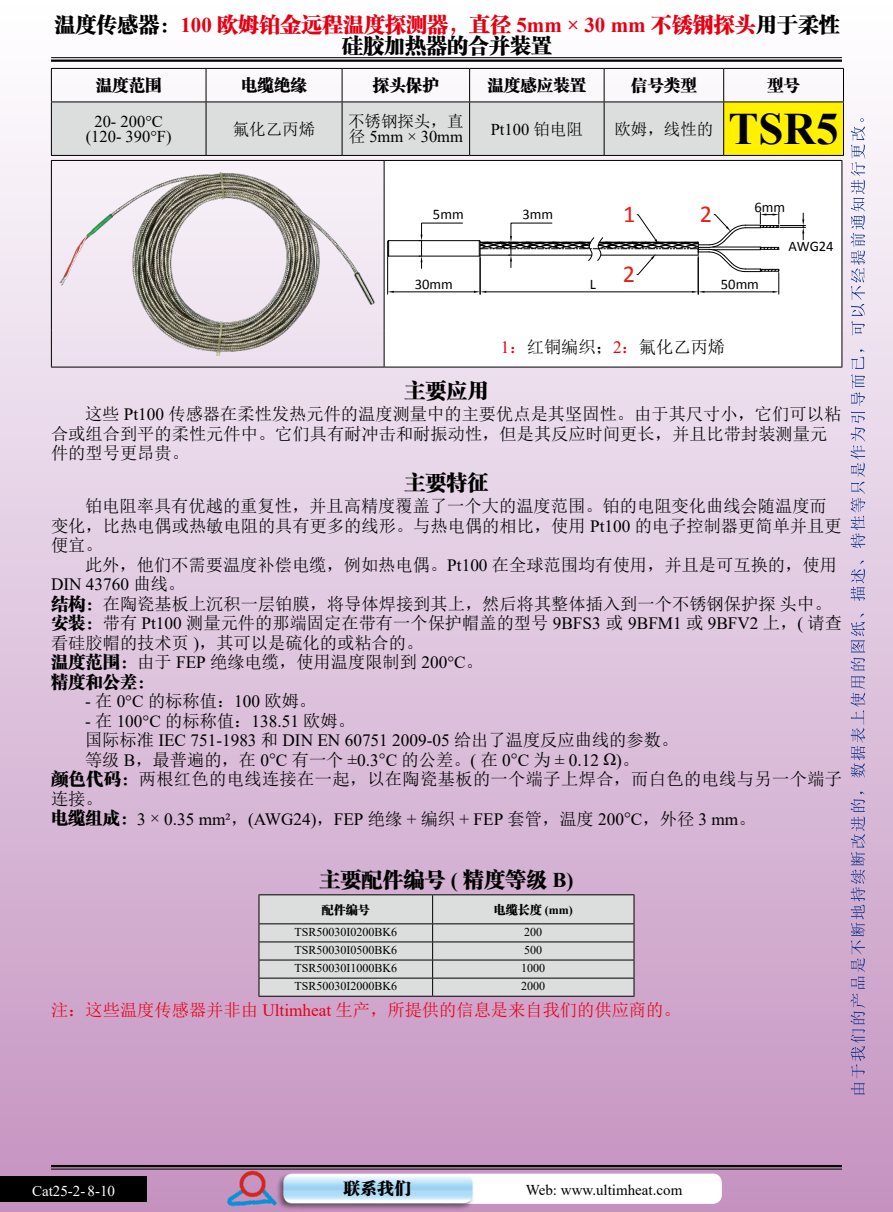
<style>
.page{position:relative;width:893px;height:1212px;background:#fff}
.page>*{position:absolute;margin:0;border:0;box-sizing:border-box;transform-origin:0 0}
.t1{font:700 45px "Times New Roman";color:#000}
.t2{font:24.3px "Calibri";color:#e71f19}
.t3{font:21px/21px "FZCSJW GB1 0";color:#000;text-align:center}
.t4{font:17.25px/19.5px "N Sim Sun";color:#000}
.t5{font:17.25px/19.5px "Times New Roman";color:#000}
.t6{font:17.25px/19.5px "N Sim Sun";letter-spacing:.02em;color:#000}
.t7{font:17.25px "N Sim Sun";color:#e60012}
.t8{font:17.25px "FZCSJW GB1 0";color:#000}
.t9{font:16.5px/15px "Times New Roman";color:#000;text-align:center}
.t10{font:16.5px "FZCSJW GB1 0";color:#000}
.t11{font:16.5px "N Sim Sun";color:#000}
.t12{font:15px "Times New Roman";color:#000}
.t13{font:15px "Times New Roman";color:#fff}
.t14{font:14.55px "Calibri";color:#000}
.t15{font:12px "Times New Roman";color:#000}
.t16{font:12px "FZCSJW GB1 0";color:#000}
.s1{font-family:"Times New Roman";font-weight:700;color:#e60012}
.s2{color:#e60012}
.s3{font-family:"N Sim Sun"}
.s4{font-family:"Times New Roman";color:#e60012}
.s5{font-family:"Times New Roman"}
.s6{font-family:"FZCSJW GB1 0"}
.s7{font-family:"Times New Roman";font-weight:700}
</style>
<div class="page">
<div style="left:0;top:0;width:893px;height:1212px;background:linear-gradient(to bottom,#fdffff,#c493c1)"></div>
<hr style="left:51px;top:1165px;width:791px;height:2px;background:#000">
<hr style="left:51px;top:1169px;width:791px;height:1px;background:#000">
<hr style="left:51px;top:57px;width:791px;height:1px;background:#000">
<hr style="left:51px;top:60px;width:791px;height:2px;background:#000">
<div style="left:0;top:1176px;width:147px;height:26px;background:#000"></div>
<img style="left:223px;top:1158px;width:61px;height:54px">
<div style="left:284px;top:1174px;width:437px;height:29px;background:#fff;border-radius:9px"></div>
<div style="left:284px;top:1174px;width:437px;height:29px;border:1px solid #fff;border-radius:9px"></div>
<div style="left:276px;top:1172px;width:198px;height:39px;background:#000;opacity:.47"></div>
<svg style="left:284px;top:1174px;width:188px;height:29px"></svg>
<svg style="left:850px;top:792px;width:15px;height:302px;background:#b096c2"></svg>
<svg style="left:850px;top:676px;width:15px;height:102px;background:#b6a5cb"></svg>
<svg style="left:851px;top:614px;width:14px;height:56px"></svg>
<svg style="left:850px;top:560px;width:15px;height:41px"></svg>
<svg style="left:850px;top:349px;width:15px;height:199px;background:#c7bfda"></svg>
<svg style="left:851px;top:118px;width:14px;height:217px"></svg>
<div style="left:52px;top:103px;width:671px;height:52px;background:#dcdddd"></div>
<div style="left:724px;top:102px;width:119px;height:53px;background:#fff100"></div>
<hr style="left:51px;top:68px;width:155px;height:1px;background:#000">
<hr style="left:51px;top:69px;width:1px;height:33px;background:#000">
<hr style="left:206px;top:68px;width:136px;height:1px;background:#000">
<hr style="left:206px;top:69px;width:1px;height:33px;background:#000">
<hr style="left:342px;top:68px;width:128px;height:1px;background:#000">
<hr style="left:342px;top:69px;width:1px;height:33px;background:#000">
<hr style="left:470px;top:68px;width:134px;height:1px;background:#000">
<hr style="left:469px;top:69px;width:1px;height:33px;background:#000">
<hr style="left:604px;top:68px;width:120px;height:1px;background:#000">
<hr style="left:604px;top:69px;width:1px;height:33px;background:#000">
<hr style="left:724px;top:68px;width:120px;height:1px;background:#000">
<hr style="left:723px;top:69px;width:1px;height:33px;background:#000">
<hr style="left:843px;top:69px;width:1px;height:33px;background:#000">
<hr style="left:51px;top:102px;width:155px;height:1px;background:#000">
<hr style="left:51px;top:102px;width:1px;height:53px;background:#000">
<hr style="left:206px;top:102px;width:136px;height:1px;background:#000">
<hr style="left:206px;top:102px;width:1px;height:53px;background:#000">
<hr style="left:342px;top:102px;width:128px;height:1px;background:#000">
<hr style="left:342px;top:102px;width:1px;height:53px;background:#000">
<hr style="left:470px;top:102px;width:134px;height:1px;background:#000">
<hr style="left:469px;top:102px;width:1px;height:53px;background:#000">
<hr style="left:604px;top:102px;width:120px;height:1px;background:#000">
<hr style="left:604px;top:102px;width:1px;height:53px;background:#000">
<hr style="left:724px;top:102px;width:120px;height:1px;background:#000">
<hr style="left:723px;top:102px;width:1px;height:53px;background:#000">
<hr style="left:843px;top:102px;width:1px;height:53px;background:#000">
<hr style="left:51px;top:155px;width:155px;height:1px;background:#000">
<hr style="left:206px;top:155px;width:136px;height:1px;background:#000">
<hr style="left:342px;top:155px;width:128px;height:1px;background:#000">
<hr style="left:470px;top:155px;width:134px;height:1px;background:#000">
<hr style="left:604px;top:155px;width:120px;height:1px;background:#000">
<hr style="left:724px;top:155px;width:120px;height:1px;background:#000">
<svg style="left:385px;top:161px;width:456px;height:206px"></svg>
<hr style="left:51px;top:160px;width:333px;height:1px;background:#000">
<hr style="left:51px;top:161px;width:1px;height:169px;background:#000">
<hr style="left:384px;top:160px;width:458px;height:1px;background:#000">
<hr style="left:384px;top:161px;width:1px;height:169px;background:#000">
<hr style="left:841px;top:161px;width:1px;height:169px;background:#000">
<hr style="left:51px;top:330px;width:1px;height:37px;background:#000">
<hr style="left:384px;top:330px;width:1px;height:37px;background:#000">
<hr style="left:841px;top:330px;width:1px;height:37px;background:#000">
<hr style="left:51px;top:367px;width:333px;height:1px;background:#000">
<hr style="left:384px;top:367px;width:458px;height:1px;background:#000">
<img style="left:54px;top:163px;width:328px;height:202px">
<svg style="left:387px;top:212px;width:418px;height:82px"></svg>
<hr style="left:259px;top:894px;width:174px;height:1px;background:#000">
<hr style="left:433px;top:894px;width:201px;height:1px;background:#000">
<svg style="left:259px;top:895px;width:376px;height:101px;background:#d0d1d1"></svg>
<hr style="left:259px;top:996px;width:174px;height:1px;background:#000">
<hr style="left:433px;top:996px;width:201px;height:1px;background:#000">
<p class="t3" style="left:54px;top:15px;width:787px">温度传感器：<span class="s1">100</span> <span class="s2">欧姆铂金远程温度探测器，直径</span> <span class="s1">5mm × 30 mm</span> <span class="s2">不锈钢探头</span>用于柔性硅胶加热器的合并装置</p>
<p class="t10" style="left:96px;top:76px;width:67px">温度范围</p>
<p class="t10" style="left:241px;top:76px;width:67px">电缆绝缘</p>
<p class="t10" style="left:373px;top:76px;width:67px">探头保护</p>
<p class="t10" style="left:487px;top:76px;width:100px">温度感应装置</p>
<p class="t10" style="left:631px;top:76px;width:67px">信号类型</p>
<p class="t10" style="left:767px;top:76px;width:34px">型号</p>
<p class="t9" style="left:86px;top:114px;width:87px">20- 200°C (120- 390°F)</p>
<p class="t11" style="left:233px;top:120px;width:84px">氟化乙丙烯</p>
<p class="t11" style="left:348px;top:113px;width:117px">不锈钢探头，直</p>
<p class="t9" style="left:349px;top:129px;width:116px"><span class="s3">径</span> 5mm × 30mm</p>
<p class="t9" style="left:491px;top:121px;width:94px">Pt100 <span class="s3">铂电阻</span></p>
<p class="t11" style="left:614px;top:120px;width:101px">欧姆，线性的</p>
<h1 class="t1" style="left:729px;top:97px;width:112px">TSR5</h1>
<p class="t14" style="left:433px;top:205px;width:32px">5mm</p>
<p class="t14" style="left:415px;top:275px;width:40px">30mm</p>
<p class="t14" style="left:522px;top:205px;width:32px">3mm</p>
<h2 class="t2" style="left:623px;top:199px;width:14px">1</h2>
<h2 class="t2" style="left:700px;top:199px;width:14px">2</h2>
<p class="t14" style="left:754px;top:198px;width:32px">6mm</p>
<p class="t14" style="left:788px;top:237px;width:47px">AWG24</p>
<h2 class="t2" style="left:623px;top:259px;width:14px">2</h2>
<p class="t14" style="left:590px;top:276px;width:8px">L</p>
<p class="t14" style="left:721px;top:275px;width:40px">50mm</p>
<p class="t4" style="left:501px;top:337px;width:226px"><span class="s4">1</span><span class="s2">：</span>红铜编织；<span class="s4">2</span><span class="s2">：</span>氟化乙丙烯</p>
<p class="t3" style="left:404px;top:381px;width:85px">主要应用</p>
<p class="t4" style="left:51px;top:404px;width:792px;text-indent:34px">这些 <span class="s5">Pt100</span> 传感器在柔性发热元件的温度测量中的主要优点是其坚固性。由于其尺寸小，它们可以粘合或组合到平的柔性元件中。它们具有耐冲击和耐振动性，但是其反应时间更长，并且比带封装测量元件的型号更昂贵。</p>
<p class="t3" style="left:404px;top:473px;width:85px">主要特征</p>
<p class="t4" style="left:51px;top:496px;width:792px;text-indent:34px">铂电阻率具有优越的重复性，并且高精度覆盖了一个大的温度范围。铂的电阻变化曲线会随温度而变化，比热电偶或热敏电阻的具有更多的线形。与热电偶的相比，使用 <span class="s5">Pt100</span> 的电子控制器更简单并且更便宜。</p>
<p class="t4" style="left:85px;top:555px;width:753px">此外，他们不需要温度补偿电缆，例如热电偶。<span class="s5">Pt100</span> 在全球范围均有使用，并且是可互换的，使用</p>
<p class="t5" style="left:51px;top:574px;width:136px">DIN 43760 <span class="s3">曲线。</span></p>
<p class="t4" style="left:51px;top:594px;width:792px"><span class="s6">结构：</span>在陶瓷基板上沉积一层铂膜，将导体焊接到其上，然后将其整体插入到一个不锈钢保护探头中。<span class="s6">安装：</span>带有 <span class="s5">Pt100</span> 测量元件的那端固定在带有一个保护帽盖的型号 <span class="s5">9BFS3</span> 或 <span class="s5">9BFM1</span> 或 <span class="s5">9BFV2</span> 上，<span class="s5">(</span> 请查看硅胶帽的技术页 <span class="s5">)</span>，其可以是硫化的或粘合的。<br><span class="s6">温度范围：</span>由于 <span class="s5">FEP</span> 绝缘电缆，使用温度限制到 <span class="s5">200°C</span>。</p>
<p class="t8" style="left:51px;top:672px;width:105px">精度和公差：</p>
<p class="t4" style="left:85px;top:691px;width:233px"><span class="s5">-</span> 在 <span class="s5">0°C</span> 的标称值：<span class="s5">100</span> 欧姆。</p>
<p class="t5" style="left:85px;top:711px;width:595px">- <span class="s3">在</span> 100°C <span class="s3">的标称值：</span>138.51 <span class="s3">欧姆。<br>国际标准</span> IEC 751-1983 <span class="s3">和</span> DIN EN 60751 2009-05 <span class="s3">给出了温度反应曲线的参数。等级</span> B<span class="s3">，最普遍的，在</span> 0°C <span class="s3">有一个</span> ±0.3°C <span class="s3">的公差。</span>( <span class="s3">在</span> 0°C <span class="s3">为</span> ± 0.12 Ω)<span class="s3">。</span></p>
<p class="t6" style="left:51px;top:769px;width:793px"><span class="s6">颜色代码：</span>两根红色的电线连接在一起，以在陶瓷基板的一个端子上焊合，而白色的电线与另一个端子连接。</p>
<p class="t5" style="left:51px;top:808px;width:706px"><span class="s6">电缆组成：</span>3 × 0.35 mm²<span class="s3">，</span>(AWG24)<span class="s3">，</span>FEP <span class="s3">绝缘</span> + <span class="s3">编织</span> + FEP <span class="s3">套管，温度</span> 200°C<span class="s3">，外径</span> 3 mm<span class="s3">。</span></p>
<p class="t3" style="left:320px;top:870px;width:255px">主要配件编号 <span class="s7">(</span> 精度等级 <span class="s7">B)</span></p>
<p class="t16" style="left:322px;top:902px;width:49px">配件编号</p>
<p class="t16" style="left:494px;top:902px;width:80px">电缆长度 <span class="s7">(mm)</span></p>
<p class="t15" style="left:294px;top:923px;width:104px">TSR50030I0200BK6</p>
<p class="t15" style="left:524px;top:923px;width:19px">200</p>
<p class="t15" style="left:294px;top:941px;width:104px">TSR50030I0500BK6</p>
<p class="t15" style="left:524px;top:941px;width:19px">500</p>
<p class="t15" style="left:294px;top:960px;width:104px">TSR50030I1000BK6</p>
<p class="t15" style="left:521px;top:960px;width:25px">1000</p>
<p class="t15" style="left:294px;top:978px;width:104px">TSR50030I2000BK6</p>
<p class="t15" style="left:521px;top:978px;width:25px">2000</p>
<p class="t7" style="left:51px;top:1001px;width:631px">注：这些温度传感器并非由 <span class="s5">Ultimheat</span> 生产，所提供的信息是来自我们的供应商的。</p>
<p class="t13" style="left:32px;top:1180px;width:84px">Cat25-2- 8-10</p>
<p class="t10" style="left:344px;top:1179px;width:69px">联系我们</p>
<p class="t12" style="left:526px;top:1179px;width:158px">Web: www.ultimheat.com</p>
</div>
